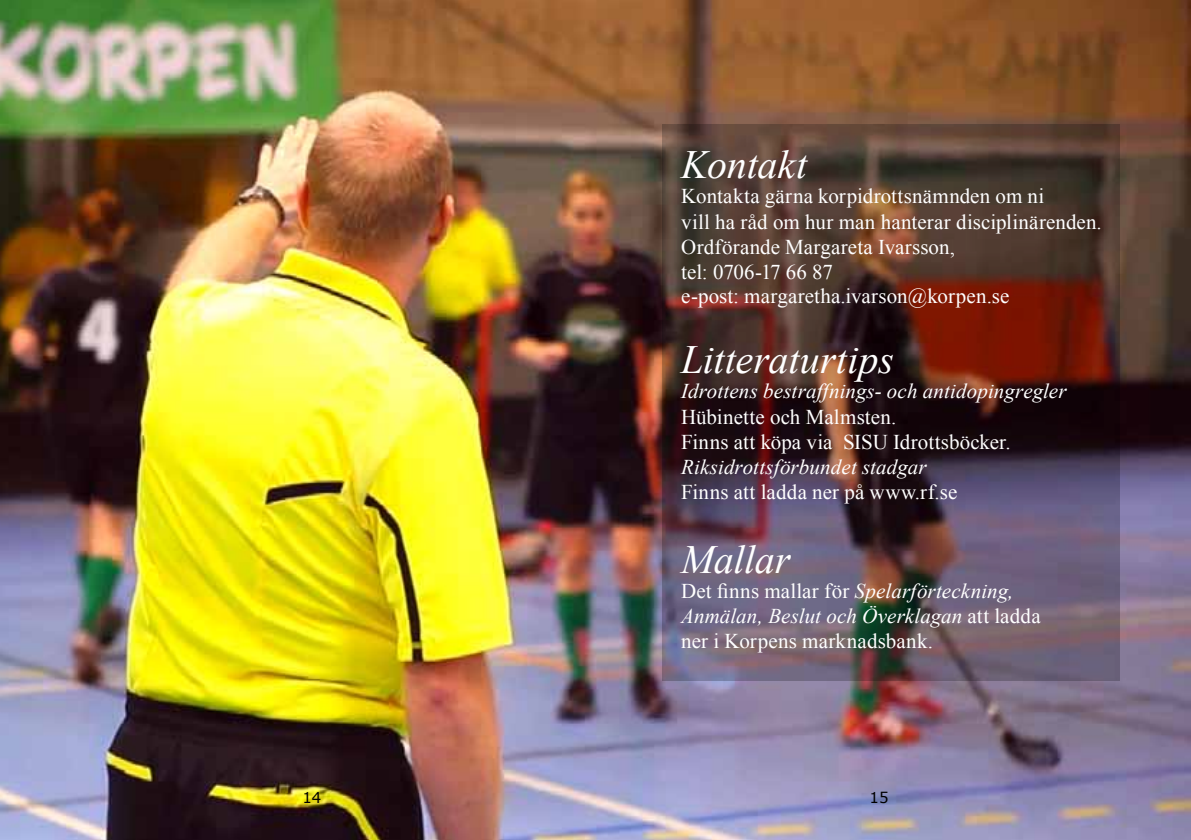
<style>
.page{position:relative;width:1191px;height:840px;background:#fff}
.page>*{position:absolute;margin:0;border:0;box-sizing:border-box;transform-origin:0 0}
.t1{font:italic 40px "Times New Roman";letter-spacing:-.005em;color:#fff}
.t2{font:21px/25px "Times New Roman";letter-spacing:.005em;color:#fff}
.t3{font:italic 21px "Times New Roman";letter-spacing:.005em;color:#fff}
.t4{font:15px "Verdana";color:#000}
.s1{font-style:italic}
</style>
<div class="page">
<img style="left:0;top:0;width:1191px;height:839px">
<img style="left:662px;top:125px;width:458px;height:555px">
<h1 class="t1" style="left:681px;top:137px;width:127px">Kontakt</h1>
<p class="t2" style="left:681px;top:183px;width:422px">Kontakta gärna korpidrottsnämnden om ni<br>vill ha råd om hur man hanterar disciplinärenden.<br>Ordförande Margareta Ivarsson,<br>tel: 0706-17 66 87<br>e-post: margaretha.ivarson@korpen.se</p>
<h1 class="t1" style="left:681px;top:332px;width:214px">Litteraturtips</h1>
<p class="t3" style="left:681px;top:377px;width:387px">Idrottens bestraffnings- och antidopingregler</p>
<p class="t2" style="left:681px;top:403px;width:331px">Hübinette och Malmsten.<br>Finns att köpa via SISU Idrottsböcker.</p>
<p class="t3" style="left:681px;top:452px;width:247px">Riksidrottsförbundet stadgar</p>
<p class="t2" style="left:681px;top:479px;width:277px">Finns att ladda ner på www.rf.se</p>
<h1 class="t1" style="left:681px;top:531px;width:111px">Mallar</h1>
<p class="t2" style="left:681px;top:577px;width:361px">Det finns mallar för <span class="s1">Spelarförteckning,<br>Anmälan, Beslut och Överklagan</span> att ladda ner i Korpens marknadsbank.</p>
<p class="t4" style="left:302px;top:787px;width:21px">14</p>
<p class="t4" style="left:869px;top:787px;width:21px">15</p>
</div>
